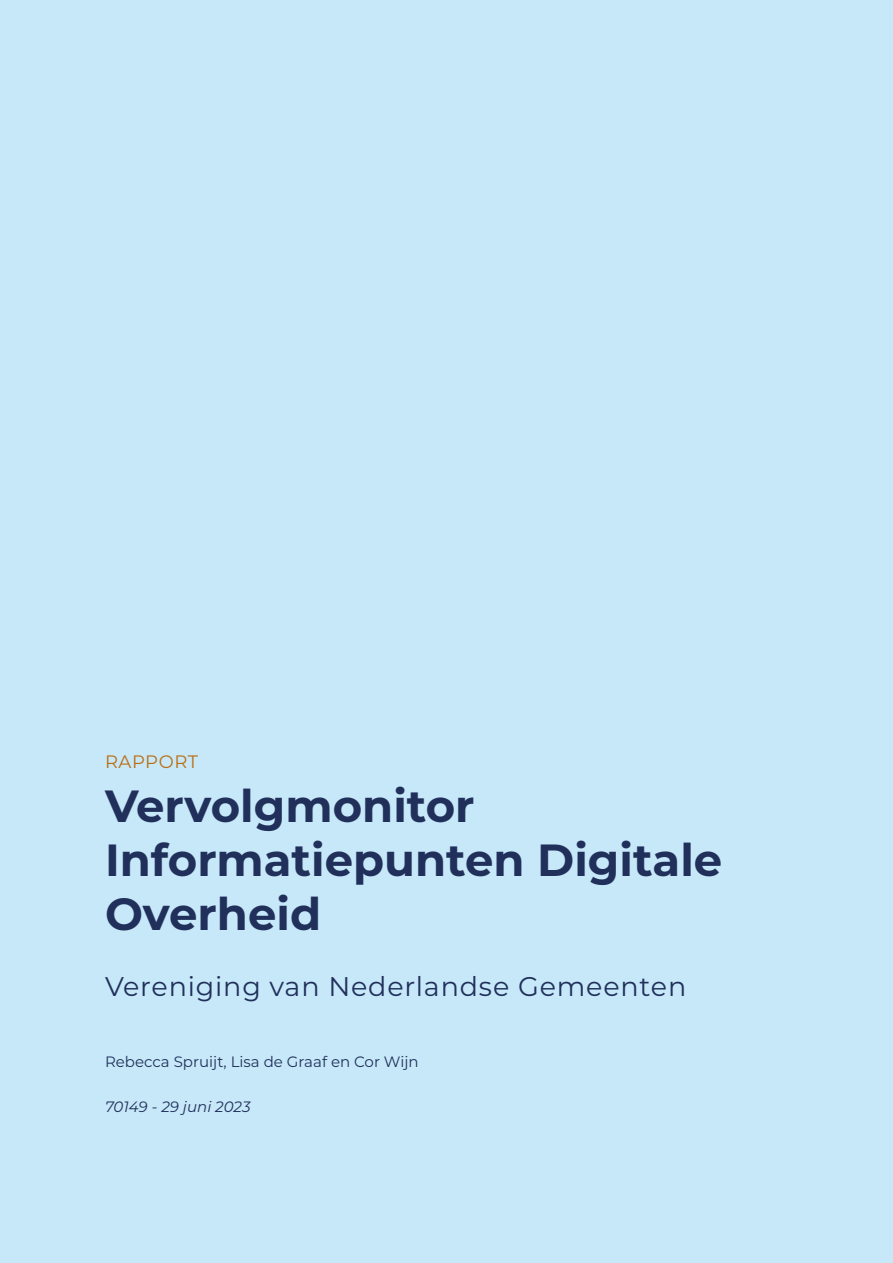
<style>
.page{position:relative;width:893px;height:1263px;background:#c6e8f8}
.page>*{position:absolute;margin:0;border:0;box-sizing:border-box;transform-origin:0 0}
.t1{font:700 45px/54px "Montserrat";color:#21305b}
.t2{font:27px "Montserrat";letter-spacing:.03em;color:#21305b}
.Hoofdstuknummer_labe{font:18px "Montserrat";letter-spacing:.03em;color:#ba6e15}
.Namen_titelbladen{font:15px "Montserrat";color:#21305b}
.Datum_titelbladen{font:italic 15px "Montserrat";color:#21305b}
</style>
<div class="page">
<h2 class="Hoofdstuknummer_labe" style="left:105px;top:749px;width:95px">RAPPORT</h2>
<p class="t1" style="left:105px;top:776px;width:619px">Vervolgmonitor<br>Informatiepunten Digitale<br>Overheid</p>
<p class="t2" style="left:105px;top:968px;width:583px">Vereniging van Nederlandse Gemeenten</p>
<p class="Namen_titelbladen" style="left:105px;top:1051px;width:315px">Rebecca Spruijt, Lisa de Graaf en Cor Wijn</p>
<p class="Datum_titelbladen" style="left:105px;top:1096px;width:147px">70149 - 29 juni 2023</p>
</div>
